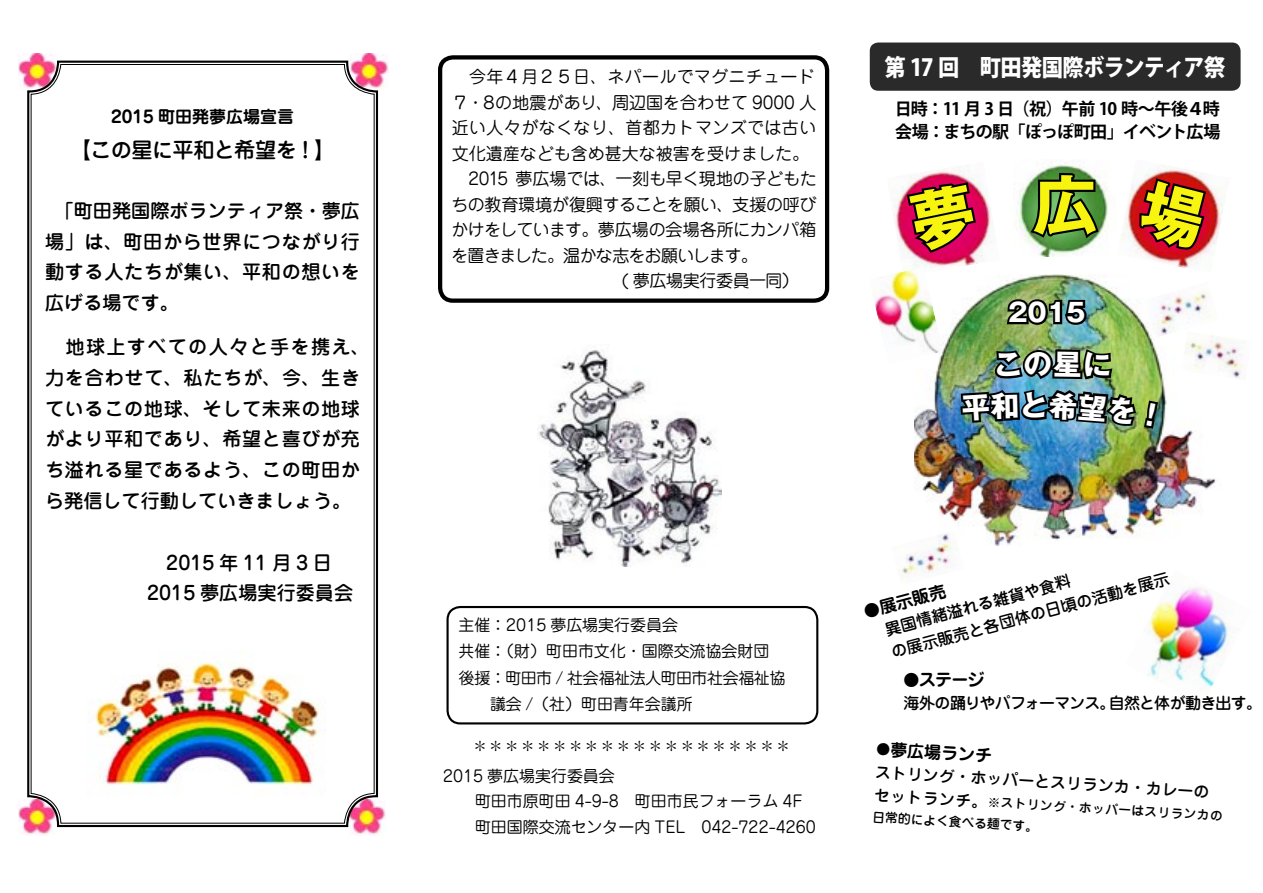
<style>
.page{position:relative;width:1263px;height:893px;background:#fff}
.page>*{position:absolute;margin:0;border:0;box-sizing:border-box;transform-origin:0 0}
.t1{font:700 63.75px "Gothic MB101 Pro";color:#f7f410}
.t2{font:700 28.65px "Gothic MB101 Pro";color:#fff}
.t3{font:700 25.5px "Gothic MB101 Pro";color:#fff}
.t4{font:800 23.4px "Koz Go Pro";letter-spacing:-.035em;color:#fff;scale:.91 1}
.t5{font:500 21.3px "Jun 34 Pro";letter-spacing:-.03em;color:#000}
.t6{font:500 19.2px/30.9px "Jun 34 Pro";letter-spacing:.035em;color:#000;text-align:justify}
.t7{font:500 19.2px "Jun 34 Pro";color:#000}
.t8{font:16.95px/25.5px "Jun 201 Pro";color:#000}
.t9{font:16.95px/25.5px "Jun 201 Pro";letter-spacing:.02em;color:#000;text-align:right}
.t10{font:700 16.95px "Jun 501 Pro";color:#000}
.t11{font:700 16.95px "Koz Go Pro";letter-spacing:-.065em;color:#000}
.t12{font:700 16.95px "Koz Go Pro";letter-spacing:-.045em;color:#000}
.t13{font:16.95px "Jun 201 Pro";letter-spacing:-.025em;color:#000}
.t14{font:15.9px/26.5px "Jun 201 Pro";color:#000}
.t15{font:500 15.9px "Jun 34 Pro";letter-spacing:-.05em;color:#000}
.t16{font:15.9px "Koz Min Std";color:#000}
.t17{font:500 12.75px "Jun 34 Pro";color:#000}
.s1{font-family:"Jun 34 Pro";font-weight:500;font-size:15.9px}
.s2{font-size:12.75px}
</style>
<div class="page">
<img style="left:1143px;top:587px;width:86px;height:101px">
<img style="left:538px;top:350px;width:183px;height:216px">
<svg style="left:438px;top:55px;width:392px;height:246px"></svg>
<svg style="left:446px;top:606px;width:373px;height:117px"></svg>
<img style="left:19px;top:806px;width:33px;height:30px">
<img style="left:348px;top:801px;width:38px;height:35px">
<img style="left:19px;top:53px;width:32px;height:35px">
<img style="left:350px;top:53px;width:38px;height:37px">
<svg style="left:26px;top:60px;width:353px;height:768px"></svg>
<svg style="left:30px;top:64px;width:345px;height:760px"></svg>
<img style="left:87px;top:627px;width:239px;height:169px">
<div style="left:870px;top:43px;width:370px;height:48px;background:#2a2a2a"></div>
<img style="left:893px;top:166px;width:99px;height:101px">
<img style="left:1013px;top:164px;width:96px;height:93px">
<img style="left:1121px;top:165px;width:105px;height:103px">
<svg style="left:1027px;top:171px;width:74px;height:71px;background:#436c3b"></svg>
<img style="left:915px;top:274px;width:301px;height:271px">
<svg style="left:1004px;top:297px;width:85px;height:30px;background:#354836"></svg>
<img style="left:875px;top:267px;width:68px;height:97px">
<img style="left:901px;top:530px;width:63px;height:47px">
<img style="left:1145px;top:281px;width:71px;height:57px">
<img style="left:1181px;top:331px;width:66px;height:49px">
<svg style="left:1129px;top:174px;width:85px;height:84px;background:#942d3b"></svg>
<svg style="left:900px;top:177px;width:83px;height:82px;background:#951d50"></svg>
<img style="left:958px;top:347px;width:202px;height:194px">
<p class="t10" style="left:111px;top:104px;width:185px">2015 町田発夢広場宣言</p>
<p class="t5" style="left:70px;top:133px;width:267px">【この星に平和と希望を!【</p>
<p class="t6" style="left:45px;top:193px;width:316px;text-indent:10px">「町田発国際ボランティア祭・夢広場」は、町田から世界につながり行動する人たちが集い、平和の想いを広げる場です。</p>
<p class="t6" style="left:45px;top:329px;width:326px;text-align:left;text-indent:20px">地球上すべての人々と手を携え、力を合わせて、私たちが、今、生きているこの地球、そして未来の地球がより平和であり、希望と喜びが充ち溢れる星であるよう、この町田から発信して行動していきましょう。</p>
<p class="t6" style="left:166px;top:545px;width:167px">2015 年 11 月 3 日</p>
<p class="t7" style="left:147px;top:578px;width:208px">2015 夢広場実行委員会</p>
<p class="t9" style="left:469px;top:62px;width:349px">今年４月２５日、ネパールでマグニチュード<br>８の地震があり、周辺国を合わせて 9000 人</p>
<p class="t8" style="left:452px;top:88px;width:366px">７・<br>近い人々がなくなり、首都カトマンズでは古い文化遺産なども含め甚大な被害を受けました。</p>
<p class="t8" style="left:451px;top:164px;width:367px;text-align:justify;text-indent:17px">2015 夢広場では、一刻も早く現地の子どもたちの教育環境が復興することを願い、支援の呼びかけをしています。夢広場の会場各所にカンパ箱を置きました。温かな志をお願いします。</p>
<p class="t13" style="left:621px;top:267px;width:179px">( 夢広場実行委員一同(</p>
<p class="t4" style="left:884px;top:52px;width:376px">第 17 回　町田発国際ボランティア祭</p>
<p class="t11" style="left:895px;top:98px;width:326px">日時：11 月 3 日（祝）午前 10 時～午後４時</p>
<p class="t12" style="left:895px;top:121px;width:327px">会場：まちの駅「ぽっぽ町田」イベント広場</p>
<p class="t1" style="left:1033px;top:152px;width:65px">広</p>
<p class="t3" style="left:1008px;top:291px;width:79px">2015</p>
<p class="t2" style="left:1019px;top:382px;width:30px">と</p>
<p class="t14" style="left:458px;top:610px;width:221px">主催：2015 夢広場実行委員会</p>
<p class="t14" style="left:458px;top:636px;width:312px">共催（：財）町田市文化・国際交流協会財団</p>
<p class="t14" style="left:490px;top:663px;width:297px;text-indent:-32px">後援：町田市 / 社会福祉法人町田市社会福祉協議会 （/ 社）町田青年会議所</p>
<p class="t16" style="left:472px;top:736px;width:320px">********************</p>
<p class="t14" style="left:443px;top:761px;width:173px">2015 夢広場実行委員会</p>
<p class="t14" style="left:443px;top:786px;width:361px">　　町田市原町田 4-9-8　町田市民フォーラム 4F</p>
<p class="t14" style="left:701px;top:812px;width:116px">042-722-4260</p>
<p class="t14" style="left:443px;top:812px;width:244px">　　町田国際交流センター内 TEL</p>
<p class="t15" style="left:873px;top:644px;width:304px;rotate:-15deg">　の展示販売と各団体の日頃の活動を展示</p>
<p class="t15" style="left:882px;top:618px;width:193px;rotate:-15deg">異国情緒溢れる雑貨や食料</p>
<p class="t10" style="left:861px;top:599px;width:85px;rotate:-15deg"><span class="s1">●</span>展示販売</p>
<p class="t10" style="left:903px;top:666px;width:83px"><span class="s1">●</span>ステージ</p>
<p class="t15" style="left:1109px;top:690px;width:155px">自然と体が動き出す。</p>
<p class="t15" style="left:903px;top:690px;width:213px">海外の踊りやパフォーマンス。</p>
<p class="t10" style="left:891px;top:737px;width:104px;rotate:3deg">夢広場ランチ</p>
<p class="t15" style="left:874px;top:783px;width:128px;rotate:3deg">セットランチ。<span class="s2">※</span></p>
<p class="t15" style="left:876px;top:760px;width:336px;rotate:3deg">ストリング・ホッパーとスリランカ・カレーの</p>
<p class="t17" style="left:873px;top:807px;width:167px;rotate:3deg">日常的によく食べる麺です。</p>
<p class="t17" style="left:1001px;top:793px;width:224px;rotate:3deg">ストリング・ホッパーはスリランカの</p>
</div>
